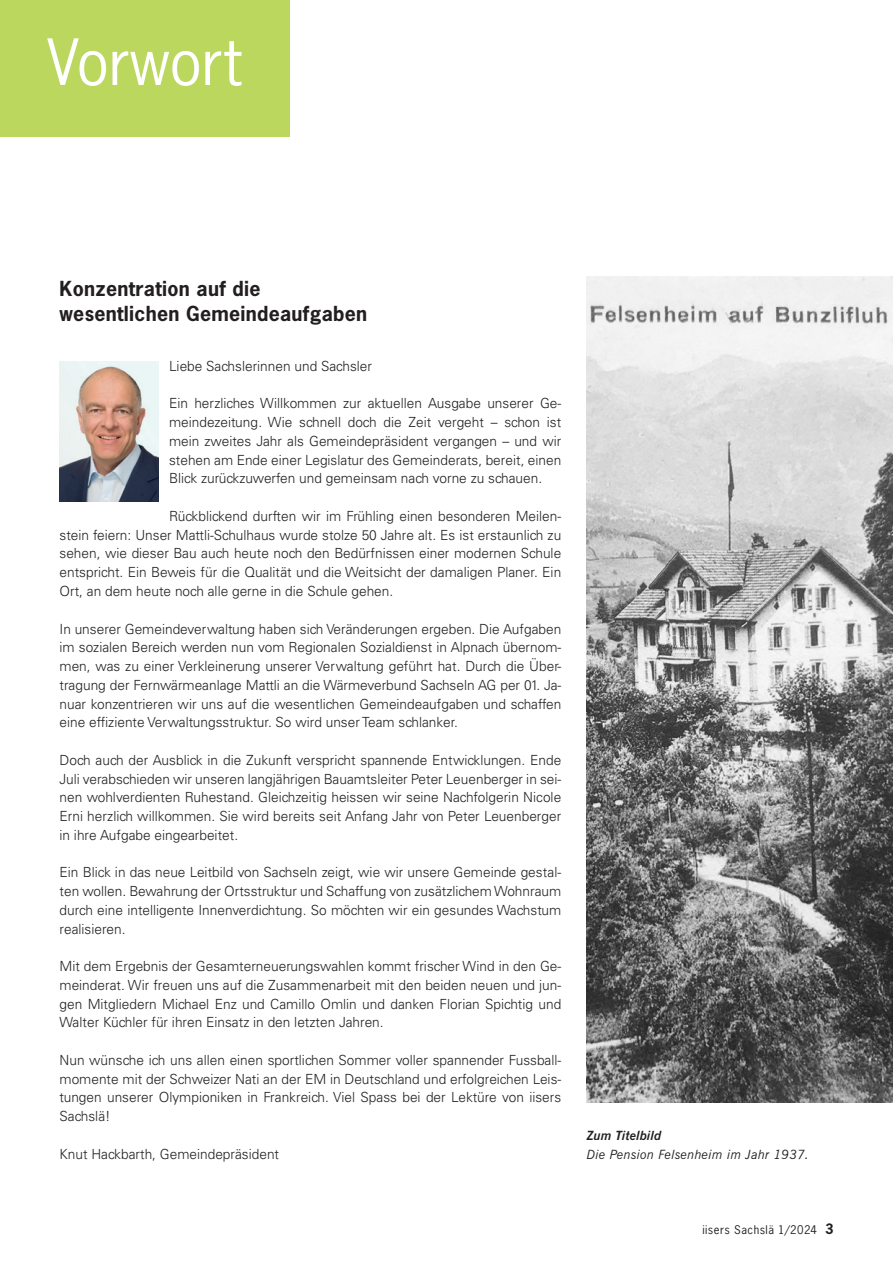
<style>
.page{position:relative;width:893px;height:1263px;background:#fff}
.page>*{position:absolute;margin:0;border:0;box-sizing:border-box;transform-origin:0 0}
.t1{font:60px "News Gothic";color:#fff}
.t2{font:700 19.5px/25.5px "News Gothic";letter-spacing:.015em;color:#231f20}
.t3{font:300 13.95px/18.8px "Univers LT Std";color:#231f20;text-align:justify}
.t4{font:italic 12.75px "News Gothic BT";letter-spacing:.015em;color:#231f20}
.t5{font:italic 700 12.75px "News Gothic BT";letter-spacing:.015em;color:#231f20}
.t6{font:11.25px "News Gothic";letter-spacing:.045em;color:#231f20}
.s1{font-weight:700;font-size:13.5px}
</style>
<div class="page">
<div style="left:0;top:0;width:289px;height:136px;background:#bbd75e"></div>
<img style="left:587px;top:276px;width:306px;height:826px">
<img style="left:60px;top:361px;width:98px;height:141px">
<h1 class="t1" style="left:47px;top:24px;width:196px">Vorwort</h1>
<h2 class="t2" style="left:60px;top:275px;width:309px">Konzentration auf die wesentlichen Gemeindeaufgaben</h2>
<p class="t3" style="left:169px;top:357px;width:205px">Liebe Sachslerinnen und Sachsler</p>
<p class="t3" style="left:169px;top:394px;width:394px">Ein herzliches Willkommen zur aktuellen Ausgabe unserer Ge&shy;meindezeitung. Wie schnell doch die Zeit vergeht – schon ist mein zweites Jahr als Gemeindepräsident vergangen – und wir stehen am Ende einer Legislatur des Gemeinderats, bereit, einen Blick zurückzuwerfen und gemeinsam nach vorne zu schauen.</p>
<p class="t3" style="left:60px;top:507px;width:503px;text-indent:109px">Rückblickend durften wir im Frühling einen besonderen Meilen&shy;stein feiern: Unser Mattli-Schulhaus wurde stolze 50 Jahre alt. Es ist erstaunlich zu sehen, wie dieser Bau auch heute noch den Bedürfnissen einer modernen Schule entspricht. Ein Beweis für die Qualität und die Weitsicht der damaligen Planer. Ein Ort, an dem heute noch alle gerne in die Schule gehen.</p>
<p class="t3" style="left:60px;top:619px;width:503px">In unserer Gemeindeverwaltung haben sich Veränderungen ergeben. Die Aufgaben im sozialen Bereich werden nun vom Regionalen Sozialdienst in Alpnach übernom&shy;men, was zu einer Verkleinerung unserer Verwaltung geführt hat. Durch die Über&shy;tragung der Fernwärmeanlage Mattli an die Wärmeverbund Sachseln AG per 01. Ja&shy;nuar konzentrieren wir uns auf die wesentlichen Gemeindeaufgaben und schaffen eine effiziente Verwaltungsstruktur. So wird unser Team schlanker.</p>
<p class="t3" style="left:60px;top:750px;width:503px">Doch auch der Ausblick in die Zukunft verspricht spannende Entwicklungen. Ende Juli verabschieden wir unseren langjährigen Bauamtsleiter Peter Leuenberger in sei&shy;nen wohlverdienten Ruhestand. Gleichzeitig heissen wir seine Nachfolgerin Nicole Erni herzlich willkommen. Sie wird bereits seit Anfang Jahr von Peter Leuenberger in ihre Aufgabe eingearbeitet.</p>
<p class="t3" style="left:60px;top:863px;width:503px">Ein Blick in das neue Leitbild von Sachseln zeigt, wie wir unsere Gemeinde gestal&shy;ten wollen. Bewahrung der Ortsstruktur und Schaffung von zusätzlichem Wohnraum durch eine intelligente Innenverdichtung. So möchten wir ein gesundes Wachstum realisieren.</p>
<p class="t3" style="left:60px;top:957px;width:503px">Mit dem Ergebnis der Gesamterneuerungswahlen kommt frischer Wind in den Ge&shy;meinderat. Wir freuen uns auf die Zusammenarbeit mit den beiden neuen und jun&shy;gen Mitgliedern Michael Enz und Camillo Omlin und danken Florian Spichtig und Walter Küchler für ihren Einsatz in den letzten Jahren.</p>
<p class="t3" style="left:60px;top:1050px;width:503px">Nun wünsche ich uns allen einen sportlichen Sommer voller spannender Fussball&shy;momente mit der Schweizer Nati an der EM in Deutschland und erfolgreichen Leis&shy;tungen unserer Olympioniken in Frankreich. Viel Spass bei der Lektüre von iisers Sachslä!</p>
<p class="t3" style="left:60px;top:1144px;width:221px">Knut Hackbarth, Gemeindepräsident</p>
<p class="t5" style="left:587px;top:1127px;width:76px">Zum Titelbild</p>
<p class="t4" style="left:587px;top:1146px;width:224px">Die Pension Felsenheim im Jahr 1937.</p>
<p class="t6" style="left:702px;top:1222px;width:133px">iisers Sachslä 1/2024 <span class="s1">3</span></p>
</div>
